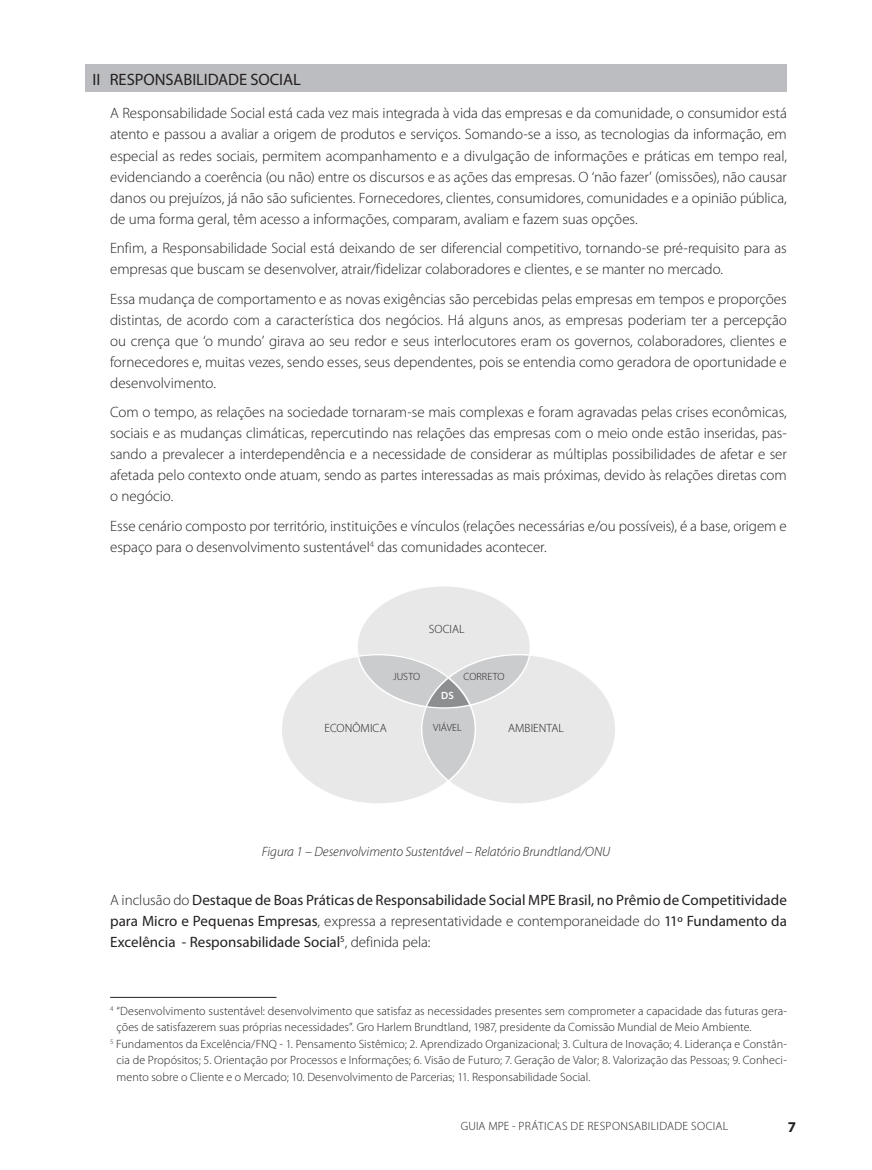
<style>
.page{position:relative;width:872px;height:1170px;background:#fff}
.page>*{position:absolute;margin:0;border:0;box-sizing:border-box;transform-origin:0 0}
.Sub_título{font:16.5px "Myriad Pro";letter-spacing:-.005em;color:#231f20}
.Texto_corrido{font:300 15px/21px "Myriad Pro";letter-spacing:-.005em;color:#231f20;text-align:justify}
.Texto_corrido-2{font:15px/21px "Myriad Pro";color:#231f20;text-align:justify}
.Texto_corrido-3{font:700 15px "Myriad Pro";color:#231f20}
.fonte_gráf_e_tab{font:italic 300 13.5px "Myriad Pro";color:#231f20}
.referências_barra{font:300 12px/16.5px "Myriad Pro";letter-spacing:.005em;color:#231f20}
.referências_barra-2{font:300 12px "Myriad Pro";letter-spacing:.025em;color:#231f20}
.Texto_corrido-4{font:300 12px "Myriad Pro";letter-spacing:.005em;color:#231f20}
.Texto_corrido-5{font:300 10.5px "Myriad Pro";letter-spacing:.01em;color:#231f20}
.Texto_corrido-6{font:600 10.5px "Myriad Pro";color:#fff}
.s1{font-weight:300}
</style>
<div class="page">
<div style="left:85px;top:64px;width:702px;height:27px;background:#bcbdc0"></div>
<div style="left:357px;top:585px;width:173px;height:123px;background:#e8e8e9;border-radius:50%"></div>
<div style="left:281px;top:654px;width:194px;height:150px;background:#e8e8e9;border-radius:50%"></div>
<svg style="left:421px;top:654px;width:195px;height:150px;background:#e4e4e5"></svg>
<svg style="left:359px;top:656px;width:171px;height:52px"></svg>
<hr style="left:110px;top:996px;width:166px;height:1px;background:#231f20">
<p class="Sub_título" style="left:92px;top:69px;width:210px">II RESPONSABILIDADE SOCIAL</p>
<p class="Texto_corrido" style="left:110px;top:103px;width:678px">A Responsabilidade Social está cada vez mais integrada à vida das empresas e da comunidade, o consumidor está atento e passou a avaliar a origem de produtos e serviços. Somando-se a isso, as tecnologias da informação, em especial as redes sociais, permitem acompanhamento e a divulgação de informações e práticas em tempo real, evidenciando a coerência (ou não) entre os discursos e as ações das empresas. O ‘não fazer’ (omissões), não causar danos ou prejuízos, já não são suficientes. Fornecedores, clientes, consumidores, comunidades e a opinião pública, de uma forma geral, têm acesso a informações, comparam, avaliam e fazem suas opções.</p>
<p class="Texto_corrido" style="left:110px;top:238px;width:678px">Enfim, a Responsabilidade Social está deixando de ser diferencial competitivo, tornando-se pré-requisito para as empresas que buscam se desenvolver, atrair/fidelizar colaboradores e clientes, e se manter no mercado.</p>
<p class="Texto_corrido" style="left:110px;top:288px;width:678px">Essa mudança de comportamento e as novas exigências são percebidas pelas empresas em tempos e proporções distintas, de acordo com a característica dos negócios. Há alguns anos, as empresas poderiam ter a percepção ou crença que ‘o mundo’ girava ao seu redor e seus interlocutores eram os governos, colaboradores, clientes e fornecedores e, muitas vezes, sendo esses, seus dependentes, pois se entendia como geradora de oportunidade e desenvolvimento.</p>
<p class="Texto_corrido" style="left:110px;top:402px;width:678px">Com o tempo, as relações na sociedade tornaram-se mais complexas e foram agravadas pelas crises econômicas, sociais e as mudanças climáticas, repercutindo nas relações das empresas com o meio onde estão inseridas, pas&shy;sando a prevalecer a interdependência e a necessidade de considerar as múltiplas possibilidades de afetar e ser afetada pelo contexto onde atuam, sendo as partes interessadas as mais próximas, devido às relações diretas com o negócio.</p>
<p class="Texto_corrido" style="left:110px;top:515px;width:678px">Esse cenário composto por território, instituições e vínculos (relações necessárias e/ou possíveis), é a base, origem e espaço para o desenvolvimento sustentável<sup>4</sup> das comunidades acontecer.</p>
<p class="Texto_corrido-4" style="left:429px;top:622px;width:37px">SOCIAL</p>
<p class="Texto_corrido-5" style="left:393px;top:671px;width:29px">JUSTO</p>
<p class="Texto_corrido-6" style="left:441px;top:689px;width:14px">DS</p>
<p class="Texto_corrido-5" style="left:463px;top:671px;width:42px">CORRETO</p>
<p class="Texto_corrido-4" style="left:324px;top:721px;width:64px">ECONÔMICA</p>
<p class="Texto_corrido-4" style="left:508px;top:721px;width:57px">AMBIENTAL</p>
<p class="Texto_corrido-5" style="left:433px;top:722px;width:30px">VIÁVEL</p>
<p class="fonte_gráf_e_tab" style="left:262px;top:843px;width:350px">Figura 1 – Desenvolvimento Sustentável – Relatório Brundtland/ONU</p>
<p class="Texto_corrido-2" style="left:110px;top:888px;width:678px"><span class="s1">A inclusão do</span> Destaque de Boas Práticas de Responsabilidade Social MPE Brasil, no Prêmio de Competitividade para Micro e Pequenas Empresas<span class="s1">, expressa a representatividade e contemporaneidade do</span> 11º Fundamento da Excelência - Responsabilidade Social<sup>5</sup><span class="s1">, definida pela:</span></p>
<p class="referências_barra" style="left:117px;top:1002px;width:672px;text-indent:-6px"><sup>4</sup> “Desenvolvimento sustentável: desenvolvimento que satisfaz as necessidades presentes sem comprometer a capacidade das futuras gera&shy;ções de satisfazerem suas próprias necessidades”. Gro Harlem Brundtland, 1987, presidente da Comissão Mundial de Meio Ambiente.</p>
<p class="referências_barra" style="left:117px;top:1035px;width:672px;text-align:justify;text-indent:-6px"><sup>5</sup> Fundamentos da Excelência/FNQ - 1. Pensamento Sistêmico; 2. Aprendizado Organizacional; 3. Cultura de Inovação; 4. Liderança e Constân&shy;cia de Propósitos; 5. Orientação por Processos e Informações; 6. Visão de Futuro; 7. Geração de Valor; 8. Valorização das Pessoas; 9. Conheci&shy;mento sobre o Cliente e o Mercado; 10. Desenvolvimento de Parcerias; 11. Responsabilidade Social.</p>
<p class="referências_barra-2" style="left:461px;top:1119px;width:269px">GUIA MPE - PRÁTICAS DE RESPONSABILIDADE SOCIAL</p>
<p class="Texto_corrido-3" style="left:787px;top:1117px;width:10px">7</p>
</div>
